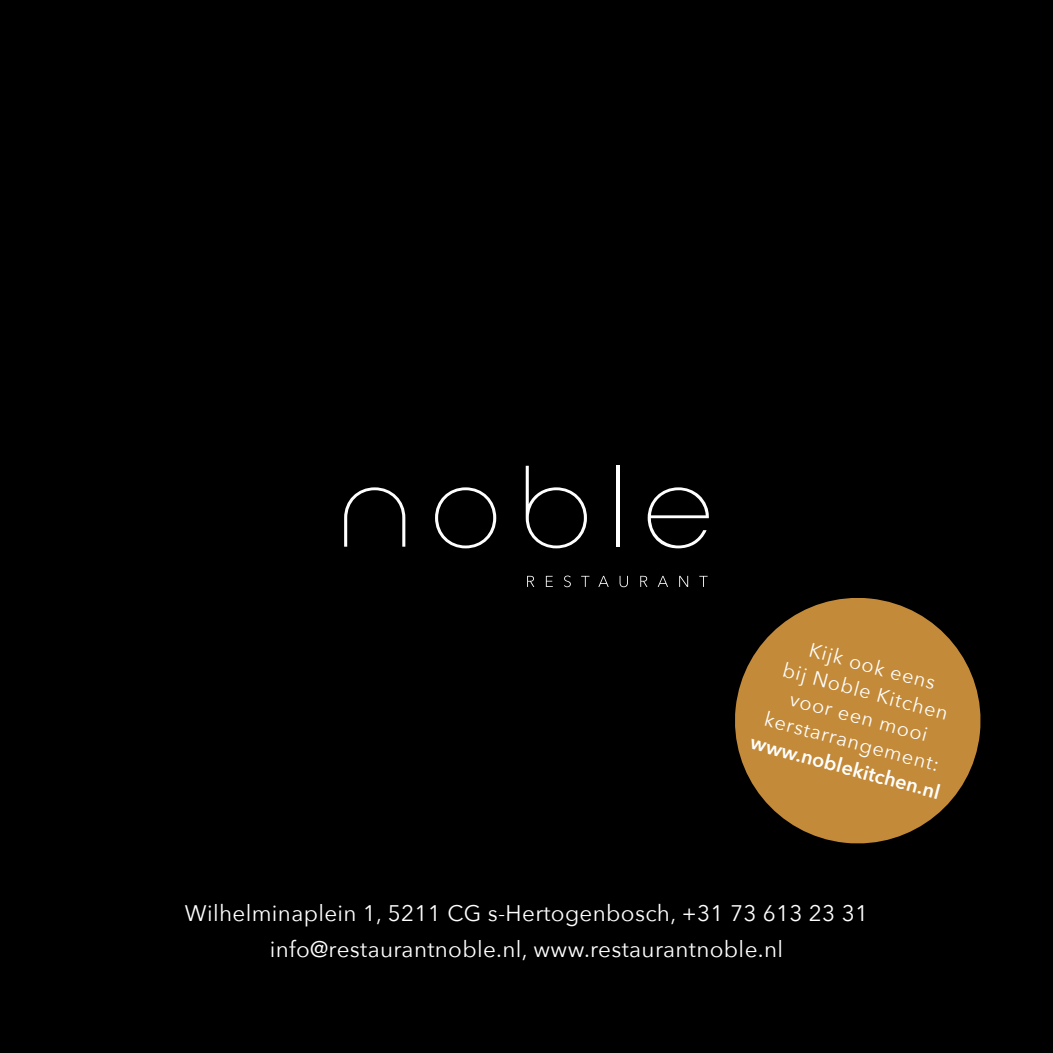
<style>
.page{position:relative;width:1053px;height:1053px;background:#fff}
.page>*{position:absolute;margin:0;border:0;box-sizing:border-box;transform-origin:0 0}
.t1{font:22.5px/36px "Avenir Next";letter-spacing:.015em;color:#fff;text-align:center}
.t2{font:20.03px/26.1px "Avenir Next";color:#fff;text-align:center}
.t3{font:600 20.03px "Avenir Next";color:#fff}
</style>
<div class="page">
<div style="left:0;top:0;width:1052px;height:1052px;background:#000"></div>
<svg style="left:435px;top:487px;width:61px;height:61px"></svg>
<svg style="left:344px;top:487px;width:61px;height:59px"></svg>
<hr style="left:616px;top:465px;width:3px;height:82px;background:#fff">
<svg style="left:525px;top:465px;width:62px;height:83px"></svg>
<svg style="left:647px;top:487px;width:61px;height:61px"></svg>
<svg style="left:527px;top:576px;width:7px;height:11px"></svg>
<svg style="left:546px;top:576px;width:6px;height:11px"></svg>
<svg style="left:564px;top:575px;width:6px;height:12px"></svg>
<svg style="left:581px;top:576px;width:8px;height:11px"></svg>
<svg style="left:598px;top:576px;width:10px;height:11px"></svg>
<svg style="left:619px;top:576px;width:9px;height:11px"></svg>
<svg style="left:640px;top:576px;width:7px;height:11px"></svg>
<svg style="left:657px;top:576px;width:11px;height:11px"></svg>
<svg style="left:679px;top:576px;width:9px;height:11px"></svg>
<svg style="left:699px;top:576px;width:8px;height:11px"></svg>
<svg style="left:735px;top:598px;width:246px;height:246px;fill:#c38a39"></svg>
<p class="t2" style="left:788px;top:629px;width:182px;rotate:15deg">Kijk ook eens<br>bij Noble Kitchen voor een mooi kerstarrangement:</p>
<p class="t3" style="left:755px;top:725px;width:197px;rotate:15deg">www.noblekitchen.nl</p>
<p class="t1" style="left:185px;top:894px;width:684px">Wilhelminaplein 1, 5211 CG s-Hertogenbosch, +31 73 613 23 31 info@restaurantnoble.nl, www.restaurantnoble.nl</p>
</div>
